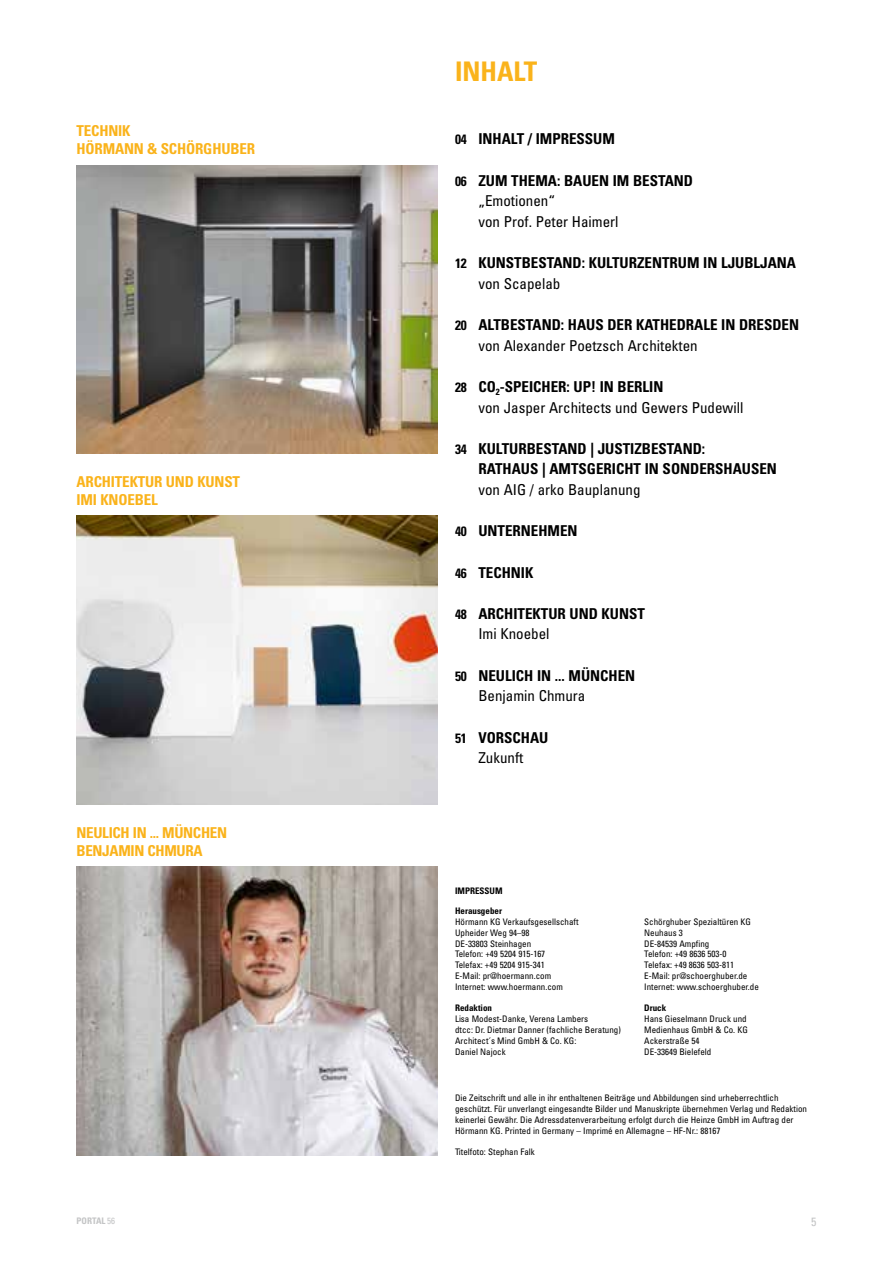
<style>
.page{position:relative;width:893px;height:1263px;background:#fff}
.page>*{position:absolute;margin:0;border:0;box-sizing:border-box;transform-origin:0 0}
.t1{font:700 condensed 27px "Univers LT Std";color:#fab31b}
.t2{font:700 condensed 15px/20.7px "Univers LT Std";color:#000}
.t3{font:condensed 15px/20.7px "Univers LT Std";color:#000}
.t4{font:700 condensed 15px/18px "Univers LT Std";letter-spacing:-.01em;color:#fab31b}
.t5{font:700 condensed 13.5px "Univers LT Std";color:#000}
.t6{font:condensed 12px "Univers LT Std";color:#c3c4c5}
.t7{font:condensed 9px/10.8px "Univers LT Std";color:#000}
.t8{font:700 condensed 9px "Univers LT Std";color:#000}
.t9{font:700 condensed 9px "Univers LT Std";color:#c3c4c5}
.s1{font-weight:700}
.s2{font-weight:400}
</style>
<div class="page">
<img style="left:77px;top:165px;width:361px;height:289px">
<img style="left:77px;top:516px;width:361px;height:288px">
<img style="left:77px;top:866px;width:361px;height:289px">
<h2 class="t4" style="left:77px;top:122px;width:9px">TECH</h2>
<h2 class="t4" style="left:77px;top:122px;width:180px;text-indent:32px">NIK<br>HÖRMANN &amp; SCHÖRGHUBER</h2>
<h2 class="t4" style="left:77px;top:473px;width:165px">ARCH ITEKTUR UND KUNST<br>IMI KNOEBEL</h2>
<h2 class="t4" style="left:77px;top:823px;width:152px">NEULICH IN ... MÜNCHEN<br>BENJAMIN CHMURA</h2>
<h1 class="t1" style="left:455px;top:55px;width:84px">INHALT</h1>
<h3 class="t5" style="left:455px;top:131px;width:13px">04</h3>
<h3 class="t5" style="left:455px;top:173px;width:13px">06</h3>
<h3 class="t5" style="left:455px;top:255px;width:13px">12</h3>
<h3 class="t5" style="left:455px;top:317px;width:13px">20</h3>
<h3 class="t5" style="left:455px;top:379px;width:13px">28</h3>
<h3 class="t5" style="left:455px;top:441px;width:13px">34</h3>
<h3 class="t5" style="left:455px;top:523px;width:13px">40</h3>
<h3 class="t5" style="left:455px;top:564px;width:13px">46</h3>
<h3 class="t5" style="left:455px;top:606px;width:13px">48</h3>
<h3 class="t5" style="left:455px;top:668px;width:13px">50</h3>
<h3 class="t5" style="left:455px;top:729px;width:13px">51</h3>
<h2 class="t2" style="left:478px;top:129px;width:138px">INHALT / IMPRESSUM</h2>
<h2 class="t2" style="left:478px;top:170px;width:216px">ZUM THEMA: BAUEN IM BESTAND</h2>
<h2 class="t3" style="left:478px;top:190px;width:142px">„Emotionen“<br>von Prof. Peter Haimerl</h2>
<h2 class="t2" style="left:478px;top:252px;width:319px">KUNSTBESTAND: KULTURZENTRUM IN LJ UBLJANA</h2>
<h2 class="t3" style="left:478px;top:273px;width:83px">von Scapelab</h2>
<h2 class="t2" style="left:478px;top:314px;width:322px">ALTBESTAND: HAUS DER KATHEDRALE IN DRESDEN</h2>
<h2 class="t3" style="left:478px;top:335px;width:221px">von Alexander Poetzsch Architekten</h2>
<h2 class="t3" style="left:478px;top:376px;width:266px"><span class="s1">CO</span><sub>2</sub><span class="s1">-SPEICHER: UP! IN BERLIN<br></span>von Jasper Architects und Gewers Pudewill</h2>
<h2 class="t2" style="left:478px;top:438px;width:300px">KULTURBESTAND | JUSTIZBESTAND:<br>RATHAUS | AMTSGERICHT IN SONDERSHAUSEN</h2>
<h2 class="t3" style="left:478px;top:479px;width:164px">von AIG / arko Bauplanung</h2>
<h2 class="t2" style="left:478px;top:521px;width:101px">UNTERNEHMEN</h2>
<h2 class="t2" style="left:478px;top:562px;width:9px">TECH</h2>
<h2 class="t2" style="left:511px;top:562px;width:23px">NIK</h2>
<h2 class="t2" style="left:478px;top:603px;width:168px">ARCH ITEKTUR UND KUNST</h2>
<h2 class="t3" style="left:478px;top:623px;width:73px">Imi Knoebel</h2>
<h2 class="t2" style="left:478px;top:665px;width:158px">NEULICH IN ... MÜNCHEN</h2>
<h2 class="t3" style="left:478px;top:685px;width:108px">Benjamin Chmura</h2>
<h2 class="t2" style="left:478px;top:727px;width:72px">VORSCHAU</h2>
<h2 class="t3" style="left:478px;top:747px;width:47px">Zukunft</h2>
<p class="t8" style="left:455px;top:885px;width:49px">IMPRESSUM</p>
<p class="t8" style="left:455px;top:905px;width:48px">HERAUSGEBER</p>
<p class="t7" style="left:455px;top:916px;width:125px">Hörmann KG Verkaufsgesellschaft<br>Upheider Weg 94–98<br>DE-33803 Steinhagen<br>Telefon: +49 5204 915-167<br>Telefax: +49 5204 915-341<br>E-Mail: pr@hoermann.com<br>Internet: www.hoermann.com</p>
<p class="t8" style="left:455px;top:1002px;width:39px">REDAKTION</p>
<p class="t7" style="left:455px;top:1013px;width:167px">Lisa Modest-Danke, Verena Lambers<br>dtcc: Dr. Dietmar Danner (fachliche Beratung)<br>Architect´s Mind GmbH &amp; Co. KG:<br>Daniel Najock</p>
<p class="t7" style="left:644px;top:916px;width:116px">Schörghuber Spezialtüren KG<br>Neuhaus 3<br>DE-84539 Ampfing<br>Telefon: +49 8636 503-0<br>Telefax: +49 8636 503-811<br>E-Mail: pr@schoerghuber.de<br>Internet: www.schoerghuber.de</p>
<p class="t8" style="left:644px;top:1002px;width:23px">DRUCK</p>
<p class="t7" style="left:644px;top:1013px;width:105px">Hans Gieselmann Druck und<br>Medienhaus GmbH &amp; Co. KG<br>Ackerstraße 54<br>DE-33649 Bielefeld</p>
<p class="t7" style="left:455px;top:1092px;width:354px">Die Zeitschrift und alle in ihr enthaltenen Beiträge und Abbildungen sind urheberrechtlich geschützt. Für unverlangt eingesandte Bilder und Manuskripte übernehmen Verlag und Redaktion keinerlei Gewähr. Die Adressdatenverarbeitung erfolgt durch die Heinze GmbH im Auftrag der Hörmann KG. Printed in Germany – Imprimé en Allemagne – HF-Nr.: 88167</p>
<p class="t7" style="left:455px;top:1146px;width:81px">Titelfoto: Stephan Falk</p>
<p class="t9" style="left:77px;top:1215px;width:40px">PORTAL <span class="s2">56</span></p>
<h3 class="t6" style="left:811px;top:1214px;width:7px">5</h3>
</div>
